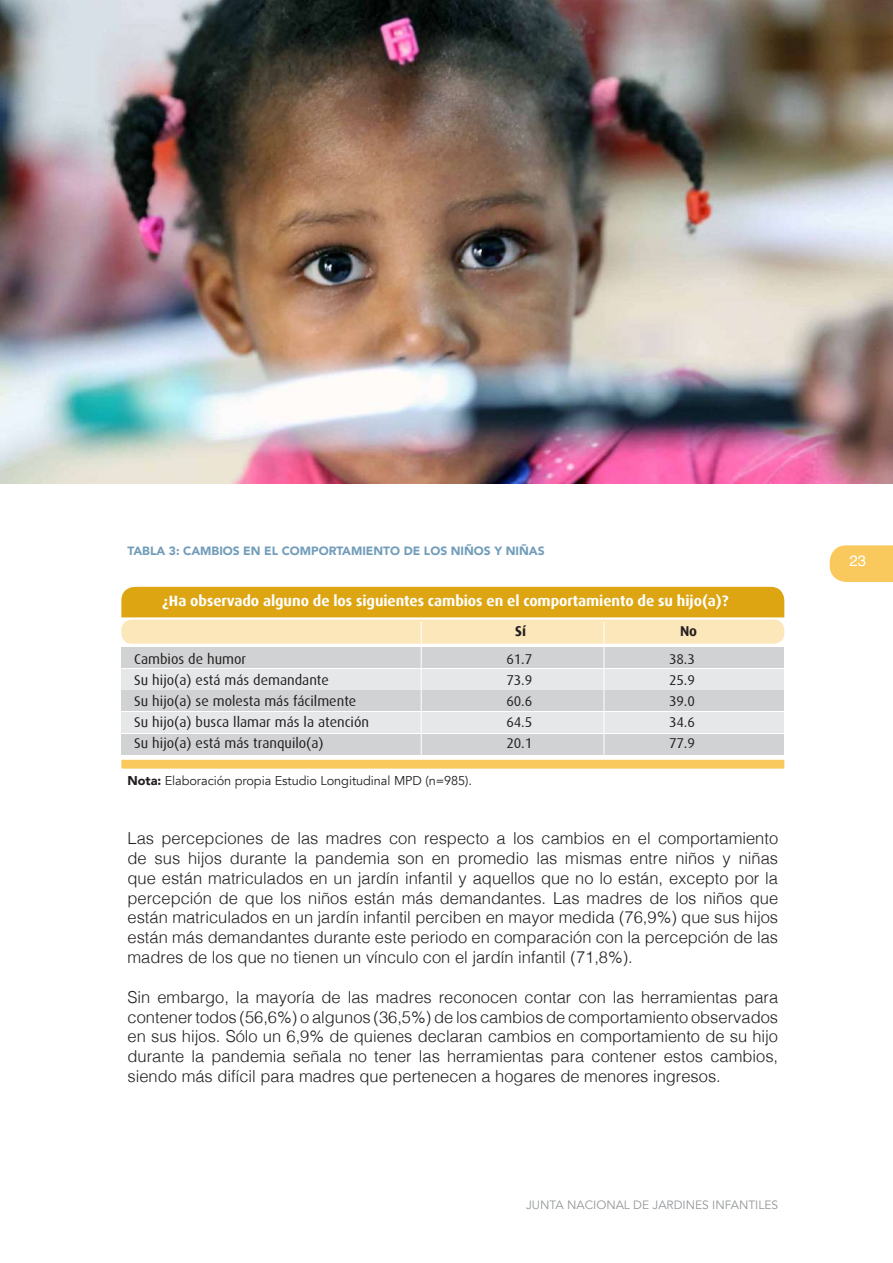
<style>
.page{position:relative;width:893px;height:1263px;background:#fff}
.page>*{position:absolute;margin:0;border:0;box-sizing:border-box;transform-origin:0 0}
.t1{font:300 16.5px/19.8px "Helvetica";color:#231f20;text-align:justify}
.t2{font:700 15px "Dax";letter-spacing:-.005em;color:#fff}
.t3{font:15px "Helvetica";color:#fff}
.t4{font:14.25px/21px "Dax";color:#231f20;text-align:justify}
.t5{font:700 14.25px "Dax";color:#231f20}
.t6{font:12.75px "Avenir";letter-spacing:-.005em;color:#231f20}
.t7{font:900 12px "Avenir";color:#729dba}
.t8{font:12px "Avenir";color:#939598}
.s1{font-weight:900}
</style>
<div class="page">
<svg style="left:830px;top:545px;width:63px;height:37px;background:#f9cb65"></svg>
<div style="left:121px;top:619px;width:663px;height:25px;background:#fce7bb;border-radius:10px"></div>
<div style="left:121px;top:734px;width:663px;height:20px;background:#d1d2d4"></div>
<div style="left:121px;top:712px;width:663px;height:21px;background:#e6e7e9"></div>
<div style="left:121px;top:690px;width:663px;height:21px;background:#d1d2d4"></div>
<div style="left:121px;top:647px;width:663px;height:20px;background:#d1d2d4"></div>
<svg style="left:121px;top:760px;width:663px;height:9px;background:#f9cb63"></svg>
<div style="left:121px;top:587px;width:663px;height:30px;background:#dda512"></div>
<div style="left:121px;top:669px;width:663px;height:20px;background:#e6e7e9"></div>
<hr style="left:421px;top:622px;width:1px;height:134px;background:#fff">
<hr style="left:604px;top:622px;width:1px;height:134px;background:#fff">
<img style="left:0;top:0;width:893px;height:483px">
<p class="t7" style="left:128px;top:541px;width:418px">TABLA 3: CAMBIOS EN EL COMPORTAMIENTO DE LOS NIÑOS Y NIÑAS</p>
<p class="t2" style="left:162px;top:593px;width:568px">¿Ha observado alguno de los siguientes cambios en el comportamiento de su hijo(a)?</p>
<p class="t4" style="left:134px;top:649px;width:236px;text-align:left">Cambios de humor<br>Su hijo(a) está más demandante<br>Su hijo(a) se molesta más fácilmente<br>Su hijo(a) busca llamar más la atención<br>Su hijo(a) está más tranquilo(a)</p>
<p class="t6" style="left:128px;top:772px;width:346px"><span class="s1">Nota:</span> Elaboración propia Estudio Longitudinal MPD (n=985).</p>
<p class="t5" style="left:515px;top:623px;width:12px">Sí</p>
<p class="t5" style="left:680px;top:623px;width:19px">No</p>
<p class="t4" style="left:506px;top:649px;width:27px">61.7<br>73.9<br>60.6<br>64.5<br>20.1</p>
<p class="t4" style="left:669px;top:649px;width:27px">38.3<br>25.9<br>39.0<br>34.6<br>77.9</p>
<p class="t1" style="left:128px;top:827px;width:652px">Las percepciones de las madres con respecto a los cambios en el comportamiento de sus hijos durante la pandemia son en promedio las mismas entre niños y niñas que están matriculados en un jardín infantil y aquellos que no lo están, excepto por la percepción de que los niños están más demandantes. Las madres de los niños que están matriculados en un jardín infantil perciben en mayor medida (76,9%) que sus hijos están más demandantes durante este periodo en comparación con la percepción de las madres de los que no tienen un vínculo con el jardín infantil (71,8%).</p>
<p class="t1" style="left:128px;top:986px;width:652px">Sin embargo, la mayoría de las madres reconocen contar con las herramientas para contener todos (56,6%) o algunos (36,5%) de los cambios de comportamiento observados en sus hijos. Sólo un 6,9% de quienes declaran cambios en comportamiento de su hijo durante la pandemia señala no tener las herramientas para contener estos cambios, siendo más difícil para madres que pertenecen a hogares de menores ingresos.</p>
<p class="t8" style="left:526px;top:1197px;width:254px">JUNTA NACIONAL DE JARDINES INFANTILES</p>
<p class="t3" style="left:849px;top:550px;width:18px">23</p>
</div>
